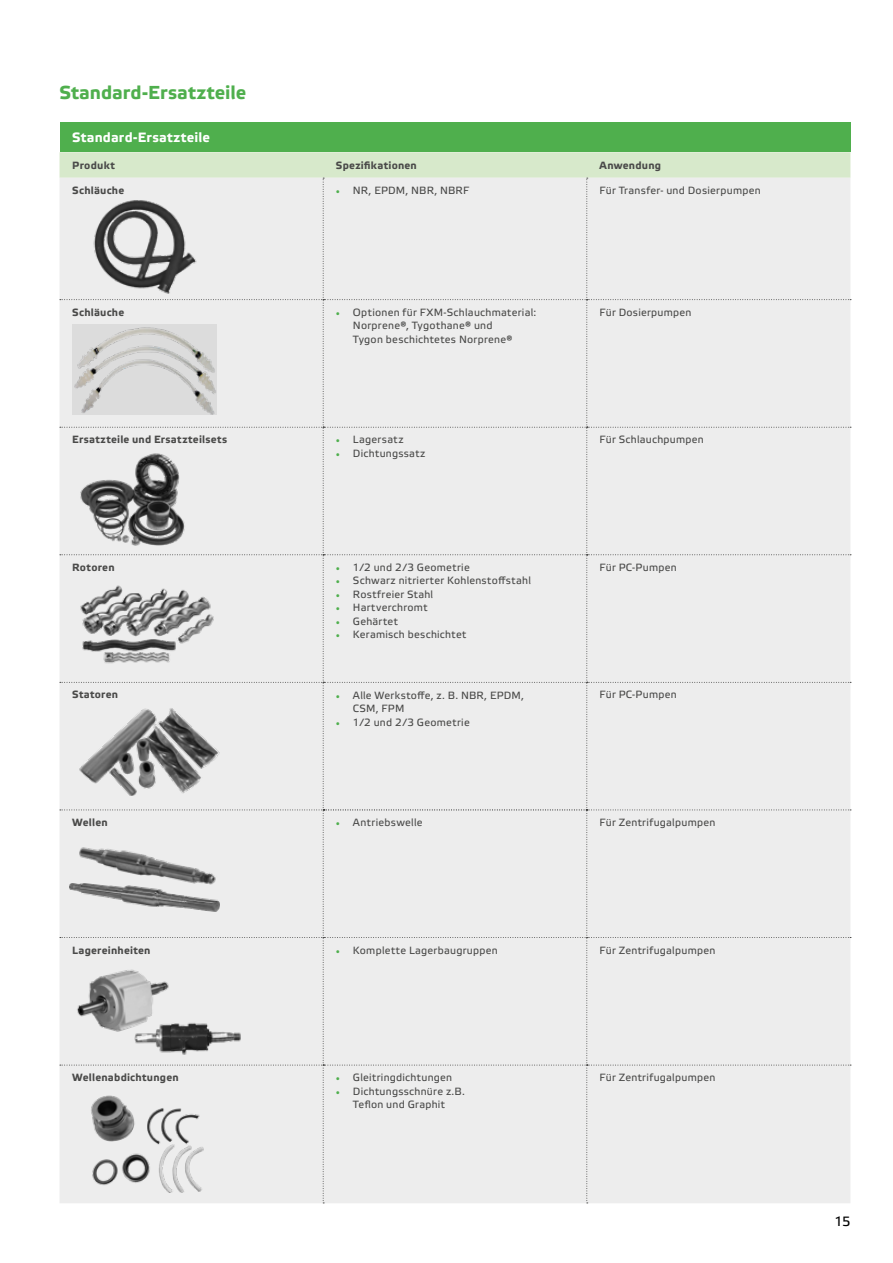
<style>
.page{position:relative;width:893px;height:1263px;background:#fff}
.page>*{position:absolute;margin:0;border:0;box-sizing:border-box;transform-origin:0 0}
.t1{font:700 18.75px "Etelka Text Pro";letter-spacing:.005em;color:#4faf4d}
.t2{font:700 13.5px "Etelka Text Pro";letter-spacing:.015em;color:#fff}
.t3{font:13.5px "Etelka Text Pro";color:#000}
.t4{font:10.5px/13.5px "Etelka Text Pro";letter-spacing:.025em;color:#4a4a49}
.t5{font:700 10.5px "Etelka Text Pro";letter-spacing:.02em;color:#4a4a49}
.s1{font-family:"Minion Pro";font-weight:700;color:#4faf4d}
</style>
<div class="page">
<div style="left:60px;top:122px;width:790px;height:30px;background:#4faf4d"></div>
<div style="left:60px;top:152px;width:791px;height:1051px;background:#ededed"></div>
<img style="left:78px;top:707px;width:147px;height:89px">
<img style="left:74px;top:1095px;width:145px;height:97px">
<img style="left:70px;top:964px;width:105px;height:70px">
<img style="left:131px;top:1018px;width:113px;height:39px">
<img style="left:78px;top:843px;width:141px;height:41px">
<img style="left:69px;top:884px;width:150px;height:27px">
<img style="left:77px;top:199px;width:140px;height:97px">
<img style="left:61px;top:448px;width:157px;height:98px">
<img style="left:72px;top:580px;width:145px;height:89px">
<img style="left:72px;top:325px;width:145px;height:90px">
<h1 class="t1" style="left:60px;top:82px;width:188px">Standard-Ersatzteile</h1>
<p class="t2" style="left:72px;top:130px;width:139px">Standard-Ersatzteile</p>
<p class="t5" style="left:72px;top:159px;width:44px">Produkt</p>
<p class="t5" style="left:336px;top:159px;width:82px">Spezifikationen</p>
<p class="t5" style="left:600px;top:159px;width:63px">Anwendung</p>
<p class="t5" style="left:72px;top:184px;width:54px">Schläuche</p>
<p class="t4" style="left:336px;top:184px;width:135px"><span class="s1">•</span> NR, EPDM, NBR, NBRF</p>
<p class="t4" style="left:600px;top:184px;width:163px">Für Transfer- und Dosierpumpen</p>
<p class="t5" style="left:72px;top:306px;width:54px">Schläuche</p>
<p class="t4" style="left:353px;top:306px;width:185px;text-indent:-17px"><span class="s1">•</span> Optionen für FXM-Schlauchmaterial:<br>Norprene®, Tygothane® und<br>Tygon beschichtetes Norprene®</p>
<p class="t4" style="left:600px;top:306px;width:93px">Für Dosierpumpen</p>
<p class="t5" style="left:72px;top:434px;width:156px">Ersatzteile und Ersatzteilsets</p>
<p class="t4" style="left:336px;top:434px;width:69px"><span class="s1">•</span> Lagersatz</p>
<p class="t4" style="left:336px;top:447px;width:91px"><span class="s1">•</span> Dichtungssatz</p>
<p class="t4" style="left:600px;top:434px;width:106px">Für Schlauchpumpen</p>
<p class="t5" style="left:72px;top:561px;width:44px">Rotoren</p>
<p class="t4" style="left:336px;top:561px;width:135px"><span class="s1">•</span> 1/2 und 2/3 Geometrie</p>
<p class="t4" style="left:336px;top:575px;width:197px"><span class="s1">•</span> Schwarz nitrierter Kohlenstoffstahl</p>
<p class="t4" style="left:336px;top:588px;width:99px"><span class="s1">•</span> Rostfreier Stahl</p>
<p class="t4" style="left:336px;top:602px;width:93px"><span class="s1">•</span> Hartverchromt</p>
<p class="t4" style="left:336px;top:615px;width:64px"><span class="s1">•</span> Gehärtet</p>
<p class="t4" style="left:336px;top:629px;width:132px"><span class="s1">•</span> Keramisch beschichtet</p>
<p class="t4" style="left:600px;top:561px;width:79px">Für PC-Pumpen</p>
<p class="t5" style="left:72px;top:689px;width:47px">Statoren</p>
<p class="t4" style="left:353px;top:689px;width:172px;text-indent:-17px"><span class="s1">•</span> Alle Werkstoffe, z. B. NBR, EPDM,<br>CSM, FPM</p>
<p class="t4" style="left:336px;top:716px;width:135px"><span class="s1">•</span> 1/2 und 2/3 Geometrie</p>
<p class="t4" style="left:600px;top:689px;width:79px">Für PC-Pumpen</p>
<p class="t5" style="left:72px;top:817px;width:37px">Wellen</p>
<p class="t4" style="left:336px;top:816px;width:88px"><span class="s1">•</span> Antriebswelle</p>
<p class="t4" style="left:600px;top:816px;width:117px">Für Zentrifugalpumpen</p>
<p class="t5" style="left:72px;top:944px;width:80px">Lagereinheiten</p>
<p class="t4" style="left:336px;top:944px;width:163px"><span class="s1">•</span> Komplette Lagerbaugruppen</p>
<p class="t4" style="left:600px;top:944px;width:117px">Für Zentrifugalpumpen</p>
<p class="t5" style="left:72px;top:1072px;width:108px">Wellenabdichtungen</p>
<p class="t4" style="left:336px;top:1071px;width:118px"><span class="s1">•</span> Gleitringdichtungen</p>
<p class="t4" style="left:336px;top:1085px;width:130px;text-align:center"><span class="s1">•</span> Dichtungsschnüre z.B.<br>Teflon und Graphit</p>
<p class="t4" style="left:600px;top:1071px;width:117px">Für Zentrifugalpumpen</p>
<p class="t3" style="left:835px;top:1214px;width:17px">15</p>
</div>
